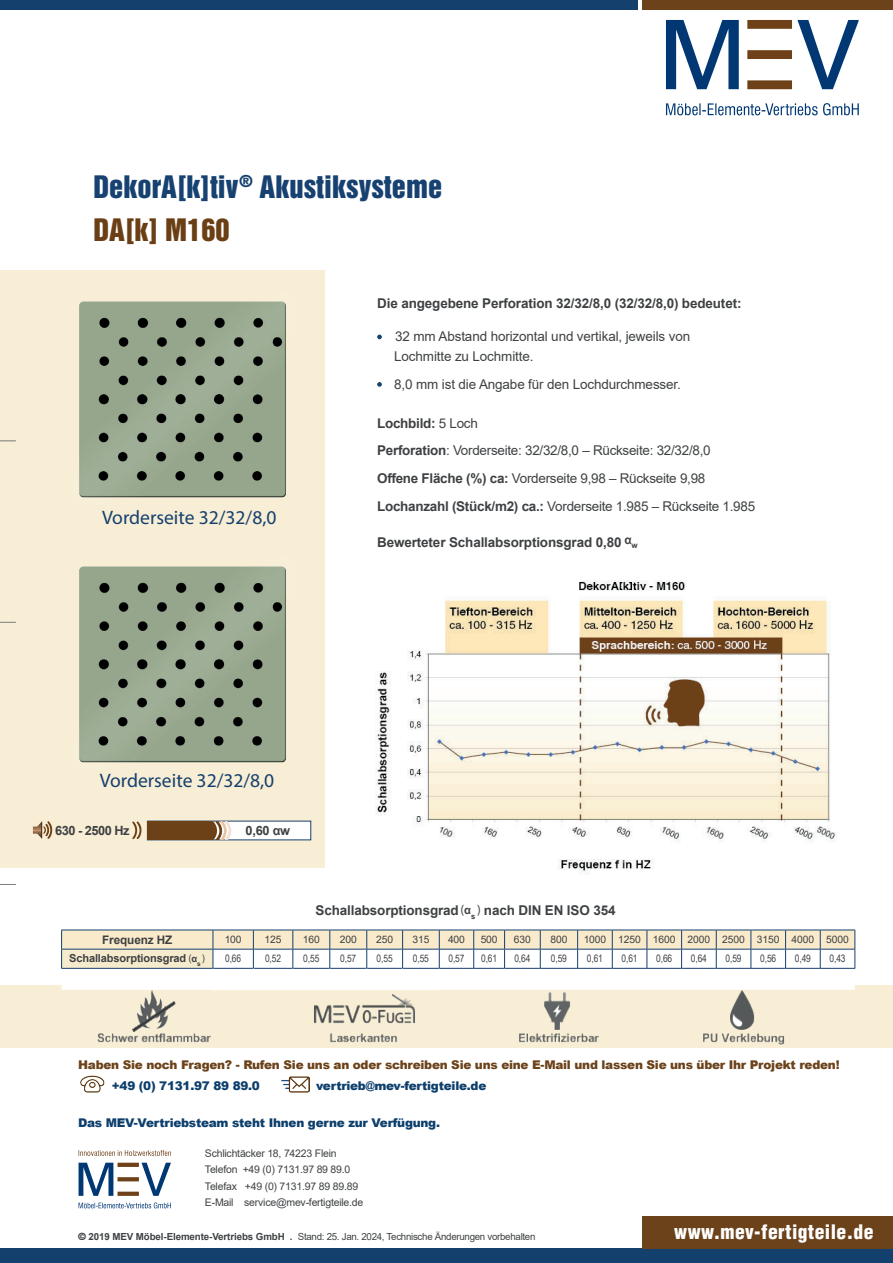
<style>
.page{position:relative;width:893px;height:1263px;background:#fff}
.page>*{position:absolute;margin:0;border:0;box-sizing:border-box;transform-origin:0 0}
.t1{font:28.35px "Helvetica Inserat LT Std";color:#164170}
.t2{font:28.35px "Helvetica Inserat LT Std";color:#6b3f15}
.t3{font:19.5px "Myriad Pro";color:#15406e}
.t4{font:900 condensed 19.5px "Helvetica LT Std";letter-spacing:.02em;color:#fff}
.t5{font:15px "Helvetica Inserat LT Std";color:#164170}
.t6{font:13.5px/27.8px "Arial";letter-spacing:-.01em;color:#3e4143}
.t7{font:700 13.5px "Arial";letter-spacing:-.01em;color:#3e4143}
.t8{font:700 12.75px "Arial";letter-spacing:-.04em;color:#3e4143}
.t9{font:900 12px "Arial";letter-spacing:-.02em;color:#6c421a}
.t10{font:900 12px "Arial";letter-spacing:-.02em;color:#0d3f6d}
.t11{font:700 11.7px "Arial";letter-spacing:-.01em;color:#3e4143}
.t12{font:700 10.95px "Arial";letter-spacing:-.01em;color:#3d4043}
.t13{font:10.5px/16.5px "Arial";letter-spacing:-.02em;color:#3e4143}
.t14{font:10.35px "Arial Narrow";letter-spacing:-.01em;color:#3e4143}
.t15{font:10.35px "Arial";letter-spacing:-.01em;color:#3e4143}
.t16{font:9.75px "Arial";letter-spacing:-.03em;color:#3e4143}
.t17{font:700 9.75px "Arial";letter-spacing:-.01em;color:#3e4143}
.s1{font-weight:700}
.s2{font-size:8.1px}
.s3{font-family:"Myriad Pro";font-weight:400;font-size:13.2px}
.s4{font-size:11.4px}
.s5{color:#3e4143}
.s6{font-family:"Myriad Pro";font-weight:400}
.s7{font-size:9.6px}
.s8{font-family:"Helvetica Inserat LT Std";font-weight:400;font-size:9px}
</style>
<div class="page">
<svg style="left:666px;top:20px;width:73px;height:69px"></svg>
<svg style="left:747px;top:20px;width:112px;height:69px"></svg>
<svg style="left:666px;top:103px;width:193px;height:12px"></svg>
<div style="left:642px;top:0;width:251px;height:9px;background:#6c421a"></div>
<div style="left:0;top:0;width:638px;height:9px;background:#14406e"></div>
<div style="left:0;top:1249px;width:893px;height:14px;background:#14406e"></div>
<div style="left:642px;top:1216px;width:251px;height:33px;background:#6c421a"></div>
<div style="left:0;top:270px;width:324px;height:598px;background:#f8eed5"></div>
<img style="left:375px;top:580px;width:461px;height:294px">
<div style="left:0;top:985px;width:893px;height:63px;background:#f8eed5"></div>
<img style="left:282px;top:1076px;width:28px;height:16px">
<img style="left:80px;top:1076px;width:25px;height:16px">
<svg style="left:0;top:440px;width:16px;height:1px"></svg>
<svg style="left:0;top:622px;width:16px;height:1px"></svg>
<svg style="left:0;top:884px;width:16px;height:1px"></svg>
<img style="left:97px;top:991px;width:114px;height:52px">
<img style="left:314px;top:994px;width:101px;height:49px">
<img style="left:519px;top:992px;width:80px;height:51px">
<img style="left:703px;top:991px;width:82px;height:54px">
<svg style="left:79px;top:1163px;width:92px;height:33px"></svg>
<svg style="left:79px;top:1202px;width:92px;height:6px"></svg>
<svg style="left:79px;top:1150px;width:92px;height:6px"></svg>
<img style="left:79px;top:566px;width:207px;height:197px">
<img style="left:79px;top:301px;width:207px;height:197px">
<svg style="left:377px;top:382px;width:5px;height:5px"></svg>
<svg style="left:377px;top:335px;width:5px;height:4px"></svg>
<svg style="left:33px;top:821px;width:20px;height:18px"></svg>
<div style="left:147px;top:821px;width:164px;height:19px;background:#fff"></div>
<svg style="left:132px;top:821px;width:102px;height:19px;background:#8e6c49"></svg>
<svg style="left:61px;top:930px;width:795px;height:60px"></svg>
<hr style="left:253px;top:989px;width:40px;height:1px;background:#fff">
<p class="t5" style="left:239px;top:172px;width:15px">®</p>
<h1 class="t1" style="left:94px;top:170px;width:350px">DekorA[k]tiv Akustiksysteme</h1>
<h1 class="t2" style="left:94px;top:213px;width:138px">DA[k] M160</h1>
<h2 class="t3" style="left:102px;top:506px;width:176px">Vorderseite 32/32/8,0</h2>
<p class="t7" style="left:377px;top:294px;width:366px">Die angegebene Perforation 32/32/8,0 (32/32/8,0) bedeutet:</p>
<p class="t6" style="left:394px;top:326px;width:298px;line-height:19.8px">32 mm Abstand horizontal und vertikal, jeweils von<br>Lochmitte zu Lochmitte.</p>
<p class="t6" style="left:394px;top:370px;width:288px">8,0 mm ist die Angabe für den Lochdurchmesser.</p>
<p class="t6" style="left:377px;top:409px;width:380px"><span class="s1">Lochbild:</span> 5 Loch<br><span class="s1">Perforation</span>: Vorderseite: 32/32/8,0 – Rückseite: 32/32/8,0<br><span class="s1">Offene Fläche (%) ca:</span> Vorderseite 9,98 – Rückseite 9,98<br><span class="s1">Lochanzahl (Stück/m2) ca.:</span> Vorderseite 1.985 – Rückseite 1.985</p>
<p class="t7" style="left:377px;top:533px;width:262px">Bewerteter Schallabsorptionsgrad 0,80 <sup>α</sup><span class="s2">w</span></p>
<h2 class="t3" style="left:100px;top:769px;width:176px">Vorderseite 32/32/8,0</h2>
<p class="t8" style="left:55px;top:821px;width:76px">630 - 2500 Hz</p>
<p class="t8" style="left:246px;top:821px;width:46px">0,60 αw</p>
<p class="t7" style="left:316px;top:901px;width:301px">Schallabsorptionsgrad<span class="s3">(</span><span class="s4">α</span><sub>s</sub> <span class="s3">)</span> nach DIN EN ISO 354</p>
<p class="t11" style="left:102px;top:931px;width:72px">Frequenz HZ</p>
<p class="t15" style="left:225px;top:932px;width:18px">100</p>
<p class="t15" style="left:265px;top:932px;width:18px">125</p>
<p class="t15" style="left:303px;top:932px;width:18px">160</p>
<p class="t15" style="left:340px;top:932px;width:18px">200</p>
<p class="t15" style="left:376px;top:932px;width:18px">250</p>
<p class="t15" style="left:412px;top:932px;width:18px">315</p>
<p class="t15" style="left:448px;top:932px;width:18px">400</p>
<p class="t15" style="left:481px;top:932px;width:18px">500</p>
<p class="t15" style="left:514px;top:932px;width:18px">630</p>
<p class="t15" style="left:550px;top:932px;width:18px">800</p>
<p class="t15" style="left:584px;top:932px;width:267px">1000 1250 1600 2000 2500 3150 4000 5000</p>
<p class="t12" style="left:69px;top:951px;width:138px"><span class="s5">S</span>challabsorptionsgrad <span class="s6">(</span><span class="s7">α</span><sub>s</sub> <span class="s6">)</span></p>
<p class="t14" style="left:225px;top:950px;width:18px">0,66</p>
<p class="t14" style="left:265px;top:950px;width:18px">0,52</p>
<p class="t14" style="left:303px;top:950px;width:18px">0,55</p>
<p class="t14" style="left:340px;top:950px;width:18px">0,57</p>
<p class="t14" style="left:377px;top:950px;width:18px">0,55</p>
<p class="t14" style="left:413px;top:950px;width:18px">0,55</p>
<p class="t14" style="left:448px;top:950px;width:18px">0,57</p>
<p class="t14" style="left:481px;top:950px;width:18px">0,61</p>
<p class="t14" style="left:514px;top:950px;width:18px">0,64</p>
<p class="t14" style="left:551px;top:950px;width:18px">0,59</p>
<p class="t14" style="left:587px;top:950px;width:18px">0,61</p>
<p class="t14" style="left:622px;top:950px;width:18px">0,61</p>
<p class="t14" style="left:656px;top:950px;width:18px">0,66</p>
<p class="t14" style="left:691px;top:950px;width:18px">0,64</p>
<p class="t14" style="left:725px;top:950px;width:18px">0,59</p>
<p class="t14" style="left:760px;top:950px;width:18px">0,56</p>
<p class="t14" style="left:795px;top:950px;width:18px">0,49</p>
<p class="t14" style="left:829px;top:950px;width:18px">0,43</p>
<p class="t9" style="left:78px;top:1056px;width:763px">Haben Sie noch Fragen? - Rufen Sie uns an oder schreiben Sie uns eine E-Mail und lassen Sie uns über Ihr Projekt reden!</p>
<p class="t10" style="left:112px;top:1077px;width:150px">+49 (0) 7131.97 89 89.0</p>
<p class="t10" style="left:316px;top:1077px;width:172px">vertrieb@mev-fertigteile.de</p>
<p class="t10" style="left:78px;top:1114px;width:363px">Das MEV-Vertriebsteam steht Ihnen gerne zur Verfügung.</p>
<p class="t13" style="left:205px;top:1145px;width:160px">Schlichtäcker 18, 74223 Flein<br>Telefon +49 (0) 7131.97 89 89.0<br>Telefax +49 (0) 7131.97 89 89.89<br>E-Mail service@mev-fertigteile.de</p>
<p class="t17" style="left:78px;top:1229px;width:216px"><span class="s8">©</span> 2019 MEV Möbel-Elemente-Vertriebs GmbH .</p>
<p class="t16" style="left:298px;top:1229px;width:239px">Stand: 25. Jan. 2024, Technische Änderungen vorbehalten</p>
<h2 class="t4" style="left:674px;top:1220px;width:201px">www.mev-fertigteile.de</h2>
</div>
